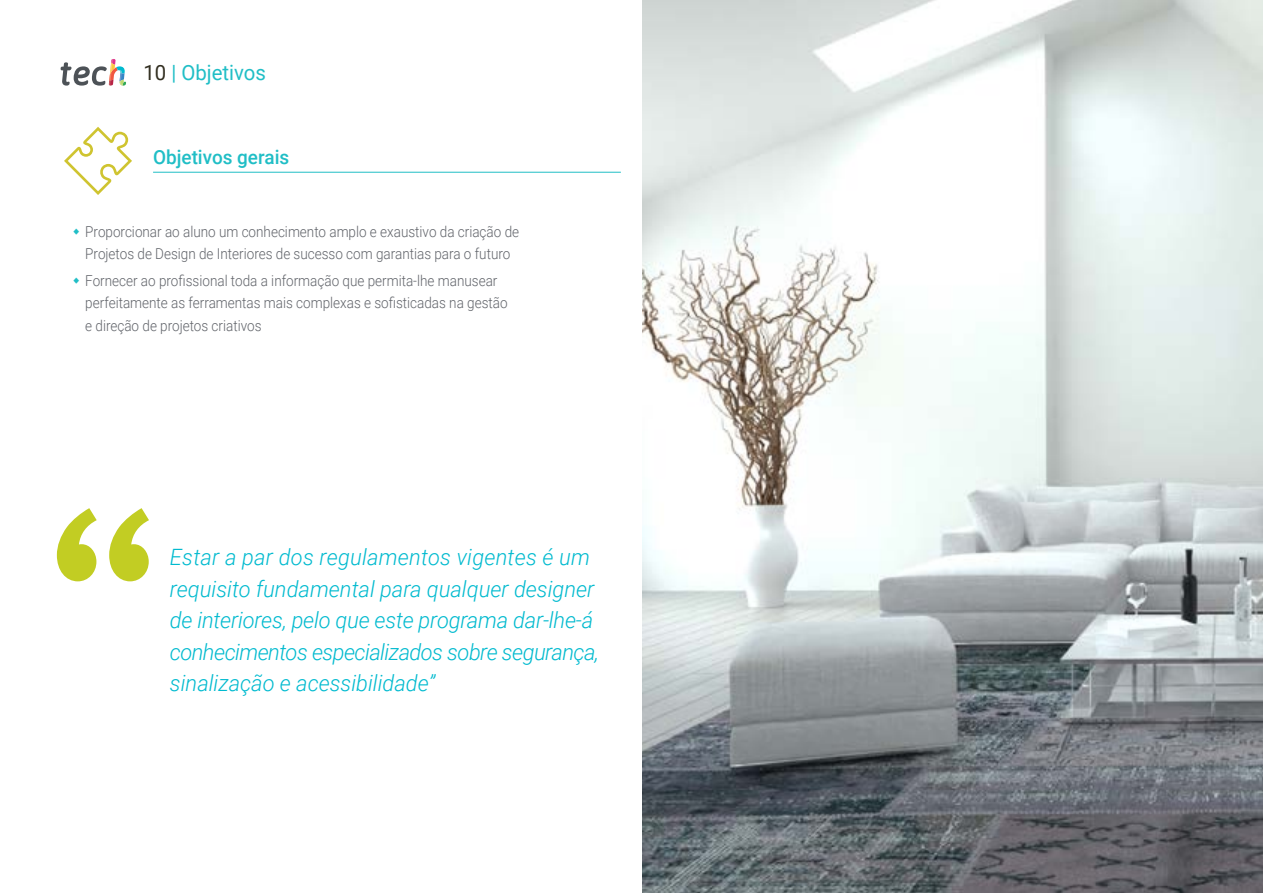
<style>
.page{position:relative;width:1263px;height:893px;background:#fff}
.page>*{position:absolute;margin:0;border:0;box-sizing:border-box;transform-origin:0 0}
.t1{font:italic 300 22.5px/31.5px "Roboto";color:#00bacf}
.t2{font:21px "Roboto";color:#20bec6}
.t3{font:500 19.5px "Roboto";color:#20bec6}
.t4{font:300 15px/22.5px "Roboto";color:#61646a;scale:.9 1}
.s1{color:#312e20}
</style>
<div class="page">
<hr style="left:153px;top:172px;width:468px;height:1px;background:#20bec6">
<svg style="left:64px;top:127px;width:68px;height:68px"></svg>
<img style="left:642px;top:0;width:621px;height:893px">
<svg style="left:61px;top:59px;width:65px;height:27px"></svg>
<svg style="left:57px;top:508px;width:92px;height:73px"></svg>
<h2 class="t2" style="left:144px;top:57px;width:124px"><span class="s1">10</span> | Objetivos</h2>
<h3 class="t3" style="left:153px;top:143px;width:138px">Objetivos gerais</h3>
<p class="t4" style="left:85px;top:219px;width:484px">Proporcionar ao aluno um conhecimento amplo e exaustivo da criação de<br>Projetos de Design de Interiores de sucesso com garantias para o futuro</p>
<p class="t4" style="left:85px;top:269px;width:471px">Fornecer ao profissional toda a informação que permita-lhe manusear perfeitamente as ferramentas mais complexas e sofisticadas na gestão e direção de projetos criativos</p>
<h1 class="t1" style="left:170px;top:541px;width:431px">Estar a par dos regulamentos vigentes é um requisito fundamental para qualquer designer de interiores, pelo que este programa dar-lhe-á conhecimentos especializados sobre segurança, sinalização e acessibilidade”</h1>
</div>
